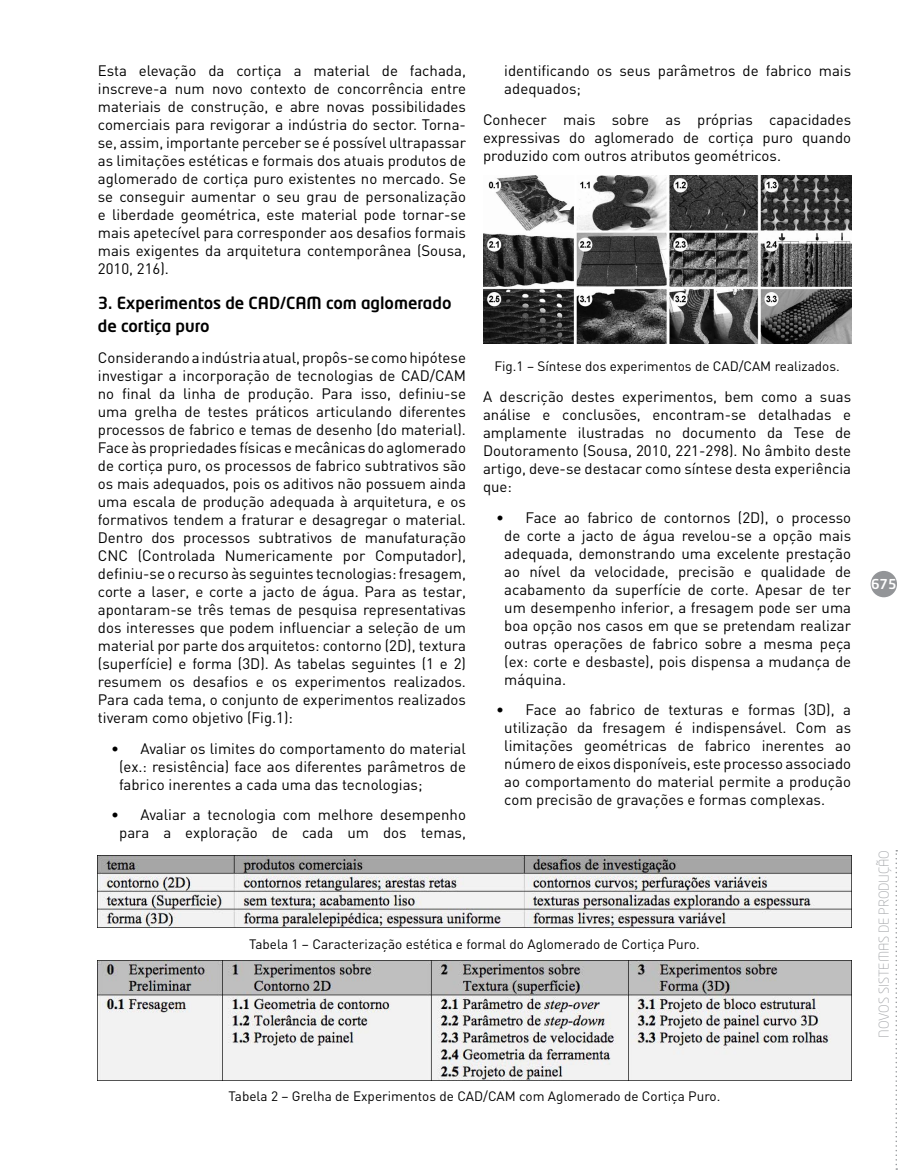
<style>
.page{position:relative;width:915px;height:1170px;background:#fff}
.page>*{position:absolute;margin:0;border:0;box-sizing:border-box;transform-origin:0 0}
.t1{font:500 16.5px/22.5px "Neo Tech Std";color:#000}
.t2{font:15px/18px "DIN";color:#000;text-align:justify}
.t3{font:13.5px "DIN";color:#000}
.t4{font:300 13.5px "Neo Tech Std";color:#a7a9ac}
.t5{font:500 13.5px "Neo Tech Std";color:#fff}
</style>
<div class="page">
<div style="left:870px;top:571px;width:26px;height:26px;background:#939598;border-radius:50%"></div>
<svg style="left:895px;top:850px;width:1px;height:319px"></svg>
<img style="left:98px;top:855px;width:752px;height:72px">
<img style="left:98px;top:960px;width:752px;height:120px">
<img style="left:483px;top:175px;width:367px;height:168px">
<p class="t2" style="left:98px;top:61px;width:369px">Esta elevação da cortiça a material de fachada, inscreve-a num novo contexto de concorrência entre materiais de construção, e abre novas possibilidades comerciais para revigorar a indústria do sector. Torna&shy;se, assim, importante perceber se é possível ultrapassar as limitações estéticas e formais dos atuais produtos de aglomerado de cortiça puro existentes no mercado. Se se conseguir aumentar o seu grau de personalização e liberdade geométrica, este material pode tornar-se mais apetecível para corresponder aos desafios formais mais exigentes da arquitetura contemporânea (Sousa, 2010, 216).</p>
<p class="t1" style="left:98px;top:292px;width:355px">3. Experimentos de CAD/CAM com aglomerado de cortiça puro</p>
<p class="t2" style="left:98px;top:348px;width:369px">Considerando a indústria atual, propôs-se como hipótese investigar a incorporação de tecnologias de CAD/CAM no final da linha de produção. Para isso, definiu-se uma grelha de testes práticos articulando diferentes processos de fabrico e temas de desenho (do material).<br>Face às propriedades físicas e mecânicas do aglomerado de cortiça puro, os processos de fabrico subtrativos são os mais adequados, pois os aditivos não possuem ainda uma escala de produção adequada à arquitetura, e os formativos tendem a fraturar e desagregar o material.<br>Dentro dos processos subtrativos de manufaturação CNC (Controlada Numericamente por Computador), definiu-se o recurso às seguintes tecnologias: fresagem, corte a laser, e corte a jacto de água. Para as testar, apontaram-se três temas de pesquisa representativas dos interesses que podem influenciar a seleção de um material por parte dos arquitetos: contorno (2D), textura (superfície) e forma (3D). As tabelas seguintes (1 e 2) resumem os desafios e os experimentos realizados.<br>Para cada tema, o conjunto de experimentos realizados tiveram como objetivo (Fig.1):</p>
<p class="t2" style="left:119px;top:739px;width:348px;text-indent:-8px">• Avaliar os limites do comportamento do material (ex.: resistência) face aos diferentes parâmetros de fabrico inerentes a cada uma das tecnologias;</p>
<p class="t2" style="left:111px;top:805px;width:356px;text-align:center">• Avaliar a tecnologia com melhore desempenho para a exploração de cada um dos temas,</p>
<p class="t2" style="left:504px;top:61px;width:348px">identificando os seus parâmetros de fabrico mais adequados;</p>
<p class="t2" style="left:483px;top:110px;width:369px">Conhecer mais sobre as próprias capacidades expressivas do aglomerado de cortiça puro quando produzido com outros atributos geométricos.</p>
<p class="t3" style="left:494px;top:357px;width:347px">Fig.1 – Síntese dos experimentos de CAD/CAM realizados.</p>
<p class="t2" style="left:483px;top:387px;width:369px">A descrição destes experimentos, bem como a suas análise e conclusões, encontram-se detalhadas e amplamente ilustradas no documento da Tese de Doutoramento (Sousa, 2010, 221-298). No âmbito deste artigo, deve-se destacar como síntese desta experiência que:</p>
<p class="t2" style="left:504px;top:508px;width:348px;text-indent:-8px">• Face ao fabrico de contornos (2D), o processo de corte a jacto de água revelou-se a opção mais adequada, demonstrando uma excelente prestação ao nível da velocidade, precisão e qualidade de acabamento da superfície de corte. Apesar de ter um desempenho inferior, a fresagem pode ser uma boa opção nos casos em que se pretendam realizar outras operações de fabrico sobre a mesma peça (ex: corte e desbaste), pois dispensa a mudança de máquina.</p>
<p class="t2" style="left:504px;top:700px;width:348px;text-indent:-8px">• Face ao fabrico de texturas e formas (3D), a utilização da fresagem é indispensável. Com as limitações geométricas de fabrico inerentes ao número de eixos disponíveis, este processo associado ao comportamento do material permite a produção com precisão de gravações e formas complexas.</p>
<p class="t3" style="left:249px;top:935px;width:452px">Tabela 1 – Caracterização estética e formal do Aglomerado de Cortiça Puro.</p>
<p class="t5" style="left:870px;top:575px;width:27px">675</p>
<p class="t4" style="left:875px;top:1037px;width:189px;rotate:-90deg">NOVOS SISTEMAS DE PRODUÇÃO</p>
<p class="t3" style="left:228px;top:1087px;width:493px">Tabela 2 – Grelha de Experimentos de CAD/CAM com Aglomerado de Cortiça Puro.</p>
</div>
